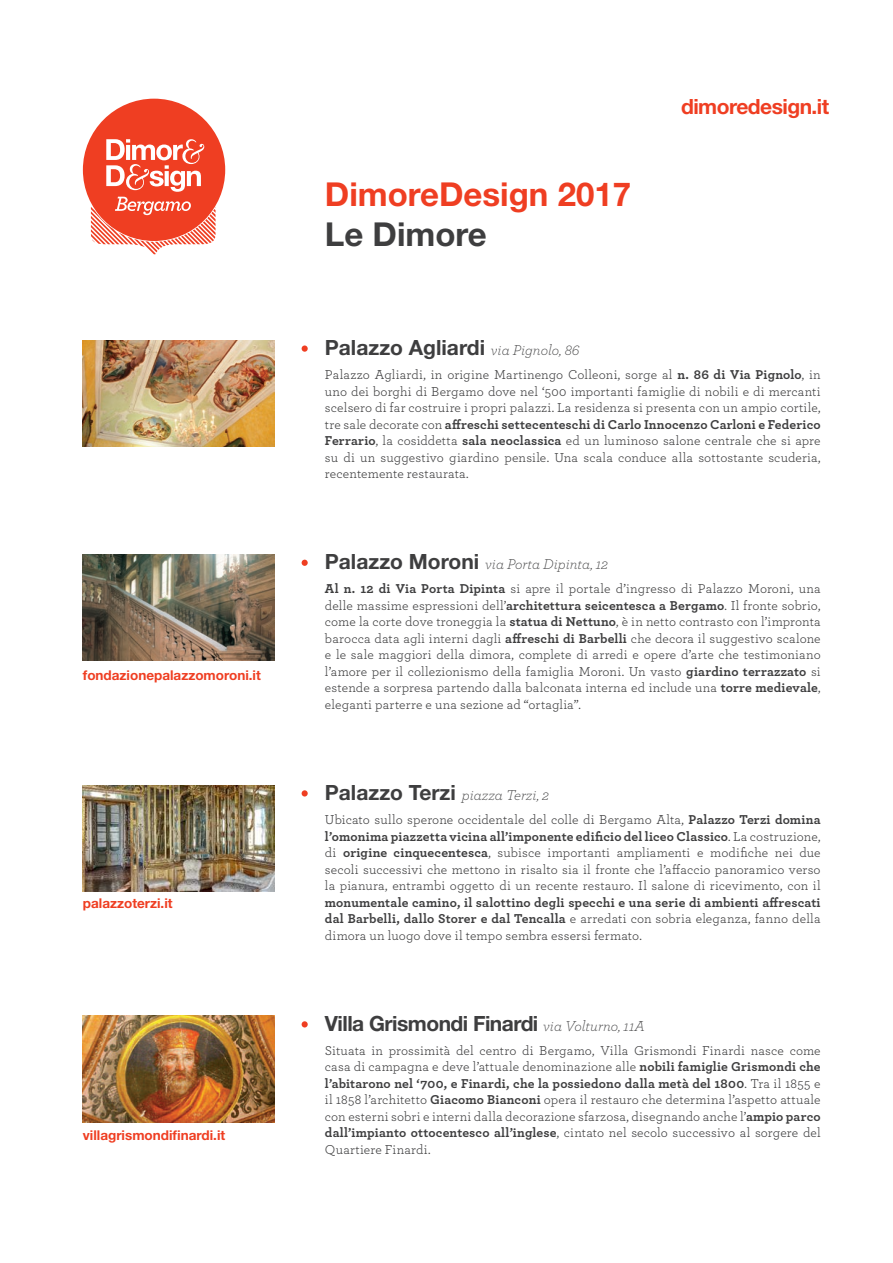
<style>
.page{position:relative;width:893px;height:1263px;background:#fff}
.page>*{position:absolute;margin:0;border:0;box-sizing:border-box;transform-origin:0 0}
.t1{font:700 33px "Helvetica Neue LT Std";color:#ef3e22}
.t2{font:700 33px "Helvetica Neue LT Std";color:#3e3e3f}
.t3{font:700 21px "Helvetica Neue LT Std";letter-spacing:-.025em;color:#3e3e3f}
.t4{font:700 21px "Helvetica Neue LT Std";color:#3e3e3f}
.t5{font:700 21px "Helvetica Neue LT Std";letter-spacing:-.025em;color:#ef3e22}
.t6{font:italic 300 15px "Archer";color:#3e3e3f}
.t7{font:13.5px/16.5px "Archer";letter-spacing:.01em;color:#3e3e3f;text-align:justify}
.t8{font:700 13.5px/16.5px "Archer";letter-spacing:.015em;color:#3e3e3f;text-align:justify}
.t9{font:700 13.5px "Helvetica Neue LT Std";color:#ef3e22}
.s1{font-family:"Archer";font-weight:300;font-style:italic;font-size:15px}
.s2{font-weight:700}
.s3{font-family:"Helvetica Neue LT Std";font-weight:700;font-style:normal;font-size:21px}
.s4{font-weight:400}
</style>
<div class="page">
<div style="left:83px;top:99px;width:142px;height:142px;background:#ef3e22;border-radius:50%"></div>
<svg style="left:91px;top:139px;width:125px;height:115px"></svg>
<div style="left:302px;top:345px;width:6px;height:7px;background:#ef3e22;border-radius:50%"></div>
<img style="left:83px;top:340px;width:191px;height:106px">
<svg style="left:302px;top:560px;width:6px;height:6px"></svg>
<img style="left:83px;top:554px;width:191px;height:107px">
<svg style="left:302px;top:1021px;width:6px;height:6px"></svg>
<img style="left:83px;top:1016px;width:191px;height:106px">
<svg style="left:302px;top:790px;width:6px;height:6px"></svg>
<img style="left:83px;top:785px;width:191px;height:106px">
<p class="t9" style="left:83px;top:667px;width:179px">fondazionepalazzomoroni.it</p>
<p class="t9" style="left:83px;top:895px;width:91px">palazzoterzi.it</p>
<p class="t9" style="left:83px;top:1127px;width:144px">villagrismondifinardi.it</p>
<h1 class="t1" style="left:325px;top:174px;width:308px">DimoreDesign 2017</h1>
<h1 class="t2" style="left:325px;top:213px;width:163px">Le Dimore</h1>
<h2 class="t5" style="left:681px;top:93px;width:150px">dimoredesign.it</h2>
<h2 class="t4" style="left:325px;top:335px;width:256px">Palazzo Agliardi <span class="s1">via Pignolo, 86</span></h2>
<p class="t7" style="left:325px;top:366px;width:497px">Palazzo Agliardi, in origine Martinengo Colleoni, sorge al <span class="s2">n. 86 di Via Pignolo</span>, in uno dei borghi di Bergamo dove nel ‘500 importanti famiglie di nobili e di mercanti scelsero di far costruire i propri palazzi. La residenza si presenta con un ampio cortile, tre sale decorate con <span class="s2">affreschi settecenteschi di Carlo Innocenzo Carloni e Federico Ferrario</span>, la cosiddetta <span class="s2">sala neoclassica</span> ed un luminoso salone centrale che si apre su di un suggestivo giardino pensile. Una scala conduce alla sottostante scuderia, recentemente restaurata.</p>
<p class="t6" style="left:325px;top:554px;width:285px"><span class="s3">Palazzo Moroni</span> via Porta Dipinta, 12</p>
<p class="t7" style="left:325px;top:580px;width:497px"><span class="s2">Al n. 12 di Via Porta Dipinta</span> si apre il portale d’ingresso di Palazzo Moroni, una delle massime espressioni dell’<span class="s2">architettura seicentesca a Bergamo</span>. Il fronte sobrio, come la corte dove troneggia la <span class="s2">statua di Nettuno</span>, è in netto contrasto con l’impronta barocca data agli interni dagli <span class="s2">affreschi di Barbelli</span> che decora il suggestivo scalone e le sale maggiori della dimora, complete di arredi e opere d’arte che testimoniano l’amore per il collezionismo della famiglia Moroni. Un vasto <span class="s2">giardino terrazzato</span> si estende a sorpresa partendo dalla balconata interna ed include una <span class="s2">torre medievale</span>, eleganti parterre e una sezione ad “ortaglia”.</p>
<p class="t6" style="left:325px;top:785px;width:226px"><span class="s3">Palazzo Terzi</span> piazza Terzi, 2</p>
<p class="t7" style="left:325px;top:811px;width:497px">Ubicato sullo sperone occidentale del colle di Bergamo Alta, <span class="s2">Palazzo Terzi domina l’omonima piazzetta vicina all’imponente edificio del liceo Classico</span>. La costruzione, di <span class="s2">origine cinquecentesca</span>, subisce importanti ampliamenti e modifiche nei due secoli successivi che mettono in risalto sia il fronte che l’affaccio panoramico verso la pianura, entrambi oggetto di un recente restauro. Il salone di ricevimento, con il</p>
<p class="t8" style="left:325px;top:893px;width:497px">monumentale camino, il salottino degli specchi e una serie di ambienti affrescati dal Barbelli, dallo Storer e dal Tencalla <span class="s4">e arredati con sobria eleganza, fanno della dimora un luogo dove il tempo sembra essersi fermato.</span></p>
<h2 class="t3" style="left:325px;top:1010px;width:321px">Villa Grismondi Finardi <span class="s1">via Volturno, 11A</span></h2>
<p class="t7" style="left:325px;top:1041px;width:497px">Situata in prossimità del centro di Bergamo, Villa Grismondi Finardi nasce come casa di campagna e deve l’attuale denominazione alle <span class="s2">nobili famiglie Grismondi che l’abitarono nel ‘700, e Finardi, che la possiedono dalla metà del 1800</span>. Tra il 1855 e il 1858 l’architetto <span class="s2">Giacomo Bianconi</span> opera il restauro che determina l’aspetto attuale con esterni sobri e interni dalla decorazione sfarzosa, disegnando anche l’<span class="s2">ampio parco dall’impianto ottocentesco all’inglese</span>, cintato nel secolo successivo al sorgere del Quartiere Finardi.</p>
</div>
